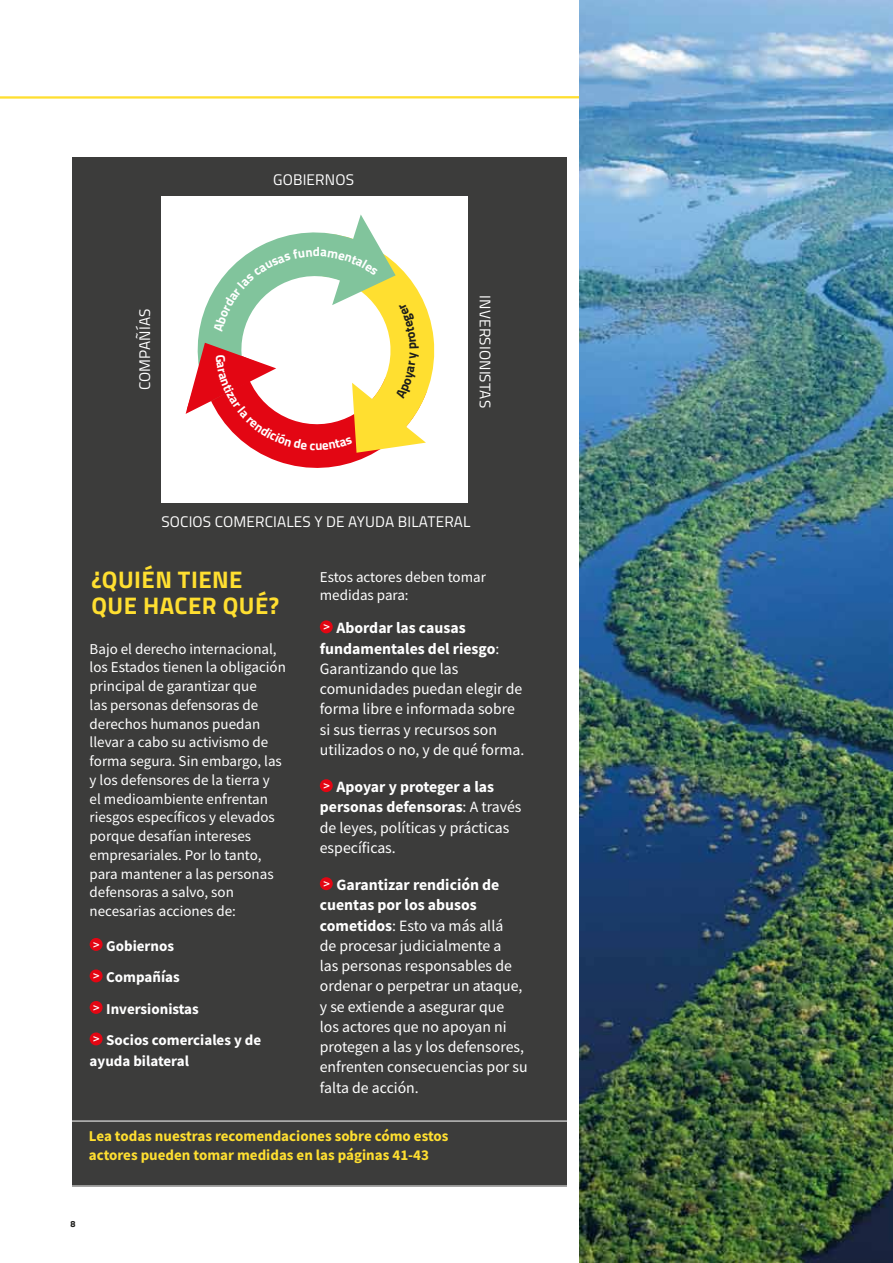
<style>
.page{position:relative;width:893px;height:1263px;background:#fff}
.page>*{position:absolute;margin:0;border:0;box-sizing:border-box;transform-origin:0 0}
.t1{font:700 24px/25.5px "Titillium";letter-spacing:.02em;color:#ffdf30}
.t2{font:15.75px/20.2px "Source Sans Pro";color:#fff}
.t3{font:15.3px "Titillium";letter-spacing:.01em;color:#fff}
.t4{font:15px/18.8px "Source Sans Pro";color:#fff}
.t5{font:700 15px/18.8px "Source Sans Pro";color:#ffdf30}
.t6{font:700 15px/31.5px "Source Sans Pro";color:#fff}
.t7{font:700 13.05px "Titillium";color:#fff}
.t8{font:700 9px "Titillium";color:#1d1d1b}
.s1{font-weight:600;font-size:12.6px}
.s2{font-weight:700}
</style>
<div class="page">
<div style="left:72px;top:157px;width:495px;height:1029px;background:#3c3c3b"></div>
<div style="left:53px;top:1121px;width:523px;height:65px;border:1px solid #fff"></div>
<div style="left:320px;top:620px;width:13px;height:13px;background:#e30613;border-radius:50%"></div>
<div style="left:320px;top:779px;width:13px;height:13px;background:#e30613;border-radius:50%"></div>
<div style="left:320px;top:877px;width:13px;height:13px;background:#e30613;border-radius:50%"></div>
<div style="left:90px;top:938px;width:13px;height:13px;background:#e30613;border-radius:50%"></div>
<div style="left:90px;top:969px;width:13px;height:13px;background:#e30613;border-radius:50%"></div>
<div style="left:90px;top:1001px;width:13px;height:13px;background:#e30613;border-radius:50%"></div>
<div style="left:90px;top:1032px;width:13px;height:13px;background:#e30613;border-radius:50%"></div>
<svg style="left:0;top:96px;width:580px;height:3px;background:#fee660"></svg>
<img style="left:580px;top:0;width:313px;height:1263px">
<div style="left:162px;top:196px;width:306px;height:307px;background:#fff"></div>
<svg style="left:185px;top:214px;width:250px;height:254px"></svg>
<p class="t3" style="left:134px;top:390px;width:83px;rotate:-90deg">COMPAÑÍAS</p>
<p class="t3" style="left:273px;top:168px;width:82px">GOBIERNOS</p>
<p class="t7" style="left:313px;top:242px;width:9px">d</p>
<p class="t3" style="left:496px;top:295px;width:114px;rotate:90deg">INVERSIONISTAS</p>
<p class="t3" style="left:161px;top:511px;width:311px">SOCIOS COMERCIALES Y DE AYUDA BILATERAL</p>
<h1 class="t1" style="left:91px;top:566px;width:189px">¿QUIÉN TIENE<br>QUE HACER QUÉ?</h1>
<p class="t4" style="left:90px;top:639px;width:198px">Bajo el derecho internacional, los Estados tienen la obligación principal de garantizar que<br>las personas defensoras de derechos humanos puedan llevar a cabo su activismo de forma segura. Sin embargo, las y los defensores de la tierra y<br>el medioambiente enfrentan riesgos específicos y elevados porque desafían intereses empresariales. Por lo tanto, para mantener a las personas defensoras a salvo, son necesarias acciones de:</p>
<p class="t6" style="left:93px;top:930px;width:169px"><sup>&gt;</sup> Gobiernos<br><sup>&gt;</sup> Compañías<br><sup>&gt;</sup> Inversionistas<br><sup>&gt;</sup> Socios comerciales y de</p>
<p class="t6" style="left:90px;top:1045px;width:101px">ayuda bilateral</p>
<p class="t4" style="left:320px;top:567px;width:168px">Estos actores deben tomar medidas para:</p>
<p class="t2" style="left:320px;top:618px;width:206px"><span class="s1">&gt;</span> <span class="s2">Abordar las causas fundamentales del riesgo</span>:<br>Garantizando que las comunidades puedan elegir de forma libre e informada sobre si sus tierras y recursos son utilizados o no, y de qué forma.</p>
<p class="t2" style="left:320px;top:777px;width:203px"><span class="s1">&gt;</span> <span class="s2">Apoyar y proteger a las personas defensoras</span>: A través de leyes, políticas y prácticas específicas.</p>
<p class="t2" style="left:320px;top:875px;width:209px"><span class="s1">&gt;</span> <span class="s2">Garantizar rendición de cuentas por los abusos cometidos</span>: Esto va más allá<br>de procesar judicialmente a<br>las personas responsables de ordenar o perpetrar un ataque, y se extiende a asegurar que<br>los actores que no apoyan ni protegen a las y los defensores, enfrenten consecuencias por su falta de acción.</p>
<p class="t5" style="left:89px;top:1127px;width:361px">Lea todas nuestras recomendaciones sobre cómo estos actores pueden tomar medidas en las páginas 41-43</p>
<p class="t8" style="left:71px;top:1217px;width:7px">8</p>
</div>
